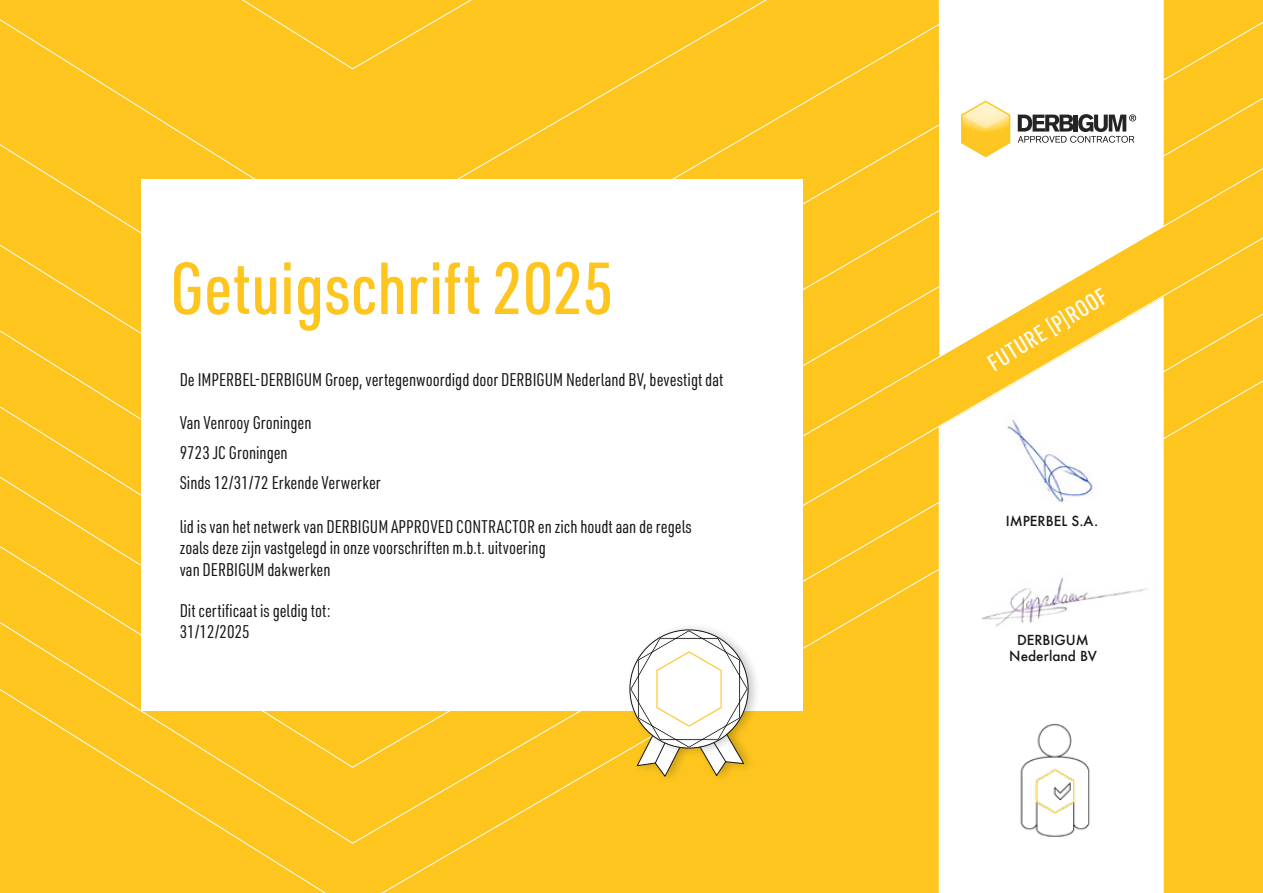
<style>
.page{position:relative;width:1263px;height:893px;background:#fff}
.page>*{position:absolute;margin:0;border:0;box-sizing:border-box;transform-origin:0 0}
.t1{font:500 72px "URWDIN Cond";color:#fdc51d}
.t2{font:500 23.1px "URWDIN Cond";color:#fff}
.t3{font:18px/21.6px "URWDIN Cond";color:#151616}
.t4{font:500 13.5px/16.2px "Futura";color:#151616;text-align:center}
.s1{font-weight:400}
</style>
<div class="page">
<div style="left:0;top:241px;width:1263px;height:70px;background:#fdc51d"></div>
<div style="left:0;top:69px;width:1263px;height:172px;background:#fdc51d"></div>
<div style="left:0;top:0;width:1263px;height:69px;background:#fdc51d"></div>
<div style="left:0;top:311px;width:1263px;height:67px;background:#fdc51d"></div>
<div style="left:0;top:378px;width:1263px;height:515px;background:#fdc51d"></div>
<div style="left:141px;top:179px;width:662px;height:531px;background:#fff"></div>
<svg style="left:939px;top:0;width:225px;height:297px"></svg>
<svg style="left:939px;top:297px;width:225px;height:596px"></svg>
<img style="left:998px;top:412px;width:101px;height:92px">
<img style="left:973px;top:572px;width:183px;height:57px">
<svg style="left:961px;top:101px;width:49px;height:56px"></svg>
<svg style="left:1018px;top:114px;width:118px;height:29px"></svg>
<div style="left:633px;top:727px;width:123px;height:58px;background:#fdc51d"></div>
<div style="left:625px;top:622px;width:136px;height:136px;background:#151616;opacity:.25"></div>
<svg style="left:629px;top:629px;width:120px;height:148px"></svg>
<img style="left:989px;top:710px;width:139px;height:139px">
<h1 class="t1" style="left:170px;top:241px;width:445px">Getuigschrift 2025</h1>
<p class="t2" style="left:982px;top:351px;width:137px;rotate:-31deg">FUTURE <span class="s1">[</span>P<span class="s1">]</span>ROOF</p>
<p class="t3" style="left:180px;top:368px;width:545px">De IMPERBEL-DERBIGUM Groep, vertegenwoordigd door DERBIGUM Nederland BV, bevestigt dat</p>
<p class="t3" style="left:180px;top:407px;width:203px;line-height:30.2px">Van Venrooy Groningen<br>9723 JC Groningen<br>Sinds 12/31/72 Erkende Verwerker</p>
<p class="t3" style="left:180px;top:515px;width:514px">lid is van het netwerk van DERBIGUM APPROVED CONTRACTOR en zich houdt aan de regels zoals deze zijn vastgelegd in onze voorschriften m.b.t. uitvoering<br>van DERBIGUM dakwerken</p>
<p class="t4" style="left:1006px;top:513px;width:94px">IMPERBEL S.A.</p>
<p class="t3" style="left:180px;top:599px;width:152px">Dit certificaat is geldig tot:<br>31/12/2025</p>
<p class="t4" style="left:1009px;top:632px;width:89px">DERBIGUM<br>Nederland BV</p>
</div>
